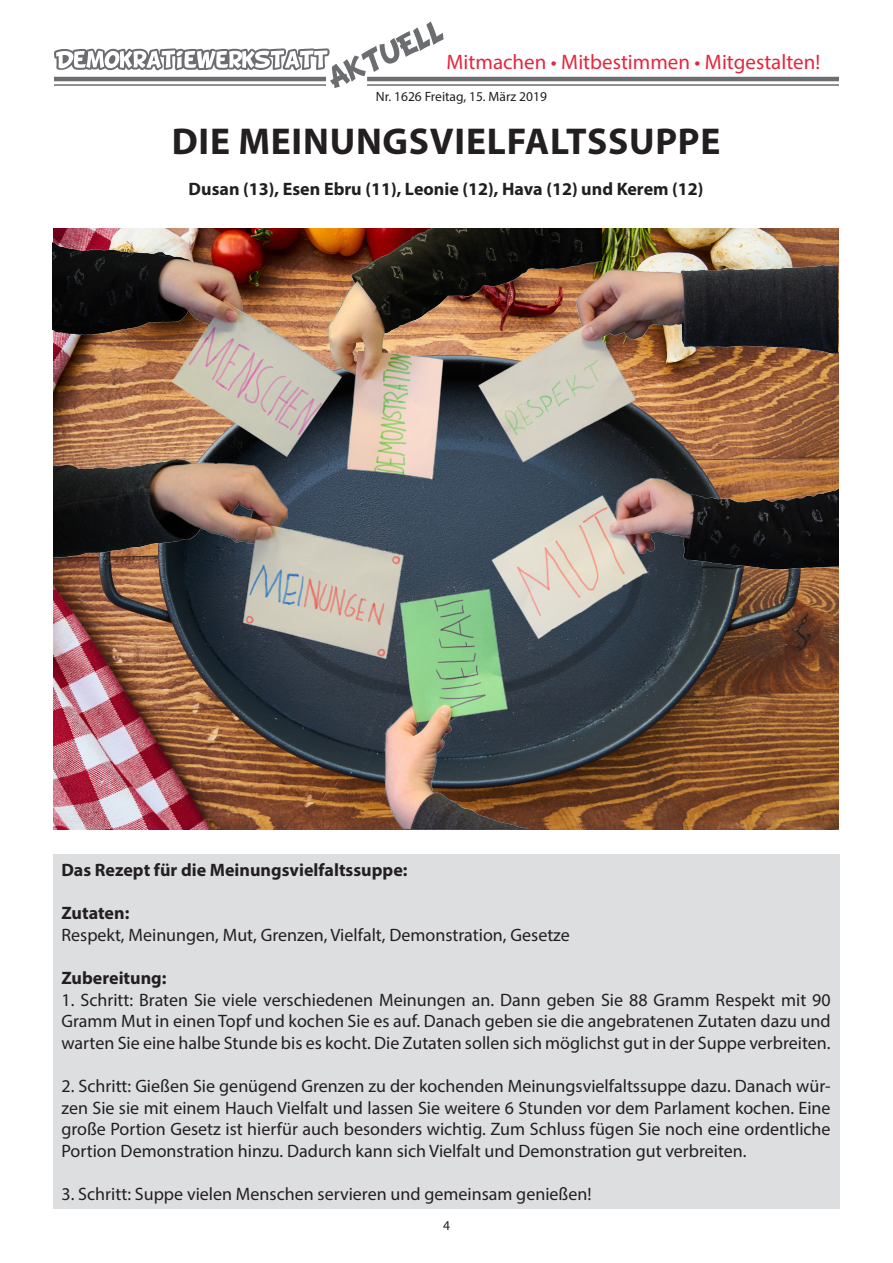
<style>
.page{position:relative;width:893px;height:1263px;background:#fff}
.page>*{position:absolute;margin:0;border:0;box-sizing:border-box;transform-origin:0 0}
.t1{font:700 37.5px "Myriad Pro";letter-spacing:.02em;color:#231f20}
.t2{font:21px "Myriad Pro";color:#e5263d}
.t3{font:18px/21.6px "Myriad Pro";color:#231f20;text-align:justify}
.t4{font:700 18px "Myriad Pro";color:#231f20}
.t5{font:13.5px "Myriad Pro";color:#231f20}
</style>
<div class="page">
<hr style="left:367px;top:77px;width:472px;height:4px;background:#6c6d70">
<hr style="left:367px;top:84px;width:472px;height:2px;background:#6c6d70">
<svg style="left:54px;top:22px;width:390px;height:66px"></svg>
<div style="left:53px;top:854px;width:786px;height:354px;background:#dddee0"></div>
<img style="left:54px;top:229px;width:785px;height:600px">
<img style="left:352px;top:578px;width:184px;height:251px">
<img style="left:602px;top:236px;width:235px;height:223px">
<img style="left:478px;top:459px;width:361px;height:205px">
<img style="left:52px;top:236px;width:259px;height:205px">
<img style="left:53px;top:441px;width:380px;height:235px">
<img style="left:311px;top:229px;width:291px;height:257px">
<p class="t2" style="left:446px;top:49px;width:375px">Mitmachen • Mitbestimmen • Mitgestalten!</p>
<p class="t5" style="left:376px;top:88px;width:173px">Nr. 1626 Freitag, 15. März 2019</p>
<p class="t1" style="left:172px;top:117px;width:550px">DIE MEINUNGSVIELFALTSSUPPE</p>
<p class="t4" style="left:189px;top:177px;width:516px">Dusan (13), Esen Ebru (11), Leonie (12), Hava (12) und Kerem (12)</p>
<p class="t4" style="left:61px;top:858px;width:348px">Das Rezept für die Meinungsvielfaltssuppe:</p>
<p class="t4" style="left:61px;top:901px;width:69px">Zutaten:</p>
<p class="t3" style="left:61px;top:924px;width:510px">Respekt, Meinungen, Mut, Grenzen, Vielfalt, Demonstration, Gesetze</p>
<p class="t4" style="left:61px;top:966px;width:106px">Zubereitung:</p>
<p class="t3" style="left:61px;top:988px;width:771px">1. Schritt: Braten Sie viele verschiedenen Meinungen an. Dann geben Sie 88 Gramm Respekt mit 90<br>Gramm Mut in einen Topf und kochen Sie es auf. Danach geben sie die angebratenen Zutaten dazu und warten Sie eine halbe Stunde bis es kocht. Die Zutaten sollen sich möglichst gut in der Suppe verbreiten.</p>
<p class="t3" style="left:61px;top:1075px;width:771px">2. Schritt: Gießen Sie genügend Grenzen zu der kochenden Meinungsvielfaltssuppe dazu. Danach wür&shy;zen Sie sie mit einem Hauch Vielfalt und lassen Sie weitere 6 Stunden vor dem Parlament kochen. Eine große Portion Gesetz ist hierfür auch besonders wichtig. Zum Schluss fügen Sie noch eine ordentliche Portion Demonstration hinzu. Dadurch kann sich Vielfalt und Demonstration gut verbreiten.</p>
<p class="t3" style="left:61px;top:1183px;width:532px">3. Schritt: Suppe vielen Menschen servieren und gemeinsam genießen!</p>
<p class="t5" style="left:443px;top:1217px;width:8px">4</p>
</div>
